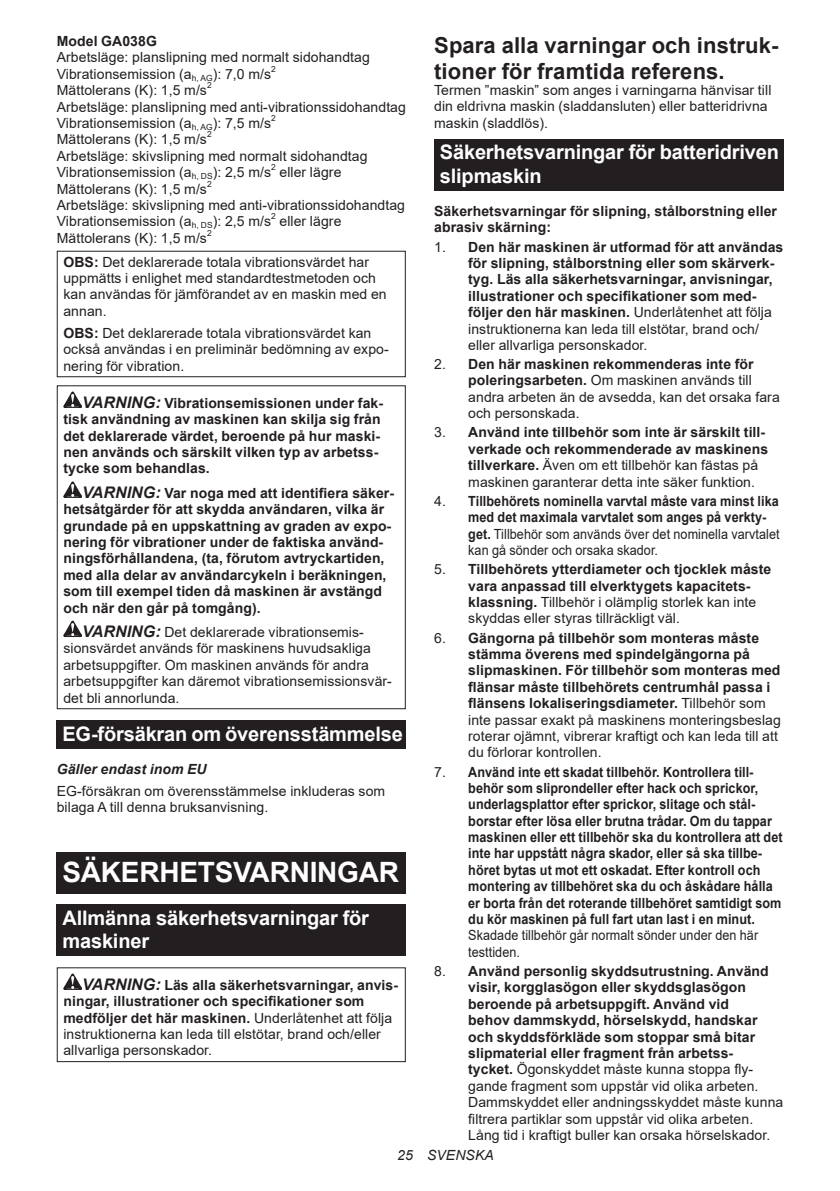
<style>
.page{position:relative;width:840px;height:1191px;background:#fff}
.page>*{position:absolute;margin:0;border:0;box-sizing:border-box;transform-origin:0 0}
.t1{font:700 28px "Arial";letter-spacing:-.01em;color:#fff}
.t2{font:700 22px/25.8px "Arial";letter-spacing:.005em;color:#231f20}
.t3{font:700 20px/23.4px "Arial";letter-spacing:-.01em;color:#fff}
.t4{font:700 14px/16.4px "Arial";letter-spacing:.005em;color:#231f20}
.t5{font:14px/16.4px "Arial";letter-spacing:.005em;color:#231f20}
.t6{font:700 14px/16.4px "Arial";letter-spacing:.005em;color:#231f20;scale:.9 1}
.t7{font:14px/16.4px "Arial";letter-spacing:.005em;color:#231f20;scale:.9 1}
.t8{font:italic 700 14px "Arial";letter-spacing:.005em;color:#231f20}
.t9{font:italic 14px "Arial";letter-spacing:.005em;color:#231f20}
.t10{font:8.4px "Arial";color:#231f20}
.s1{font-weight:700}
.s2{font-style:italic;font-size:16px}
.s3{font-weight:700;font-style:italic;font-size:16px}
.s4{font-weight:400}
</style>
<div class="page">
<div style="left:57px;top:251px;width:348px;height:126px;border:1px solid #231f20"></div>
<svg style="left:63px;top:391px;width:19px;height:17px"></svg>
<svg style="left:63px;top:481px;width:19px;height:17px"></svg>
<svg style="left:63px;top:620px;width:19px;height:17px"></svg>
<div style="left:57px;top:385px;width:348px;height:324px;border:1px solid #231f20"></div>
<div style="left:57px;top:720px;width:348px;height:29px;background:#231f20"></div>
<div style="left:57px;top:852px;width:348px;height:41px;background:#231f20"></div>
<div style="left:57px;top:904px;width:348px;height:52px;background:#231f20"></div>
<svg style="left:63px;top:973px;width:19px;height:17px"></svg>
<div style="left:57px;top:967px;width:348px;height:95px;border:1px solid #231f20"></div>
<div style="left:434px;top:139px;width:348px;height:52px;background:#231f20"></div>
<p class="t4" style="left:57px;top:33px;width:102px">Model GA038G</p>
<p class="t5" style="left:57px;top:49px;width:314px">Arbetsläge: planslipning med normalt sidohandtag<br>Vibrationsemission (a<sub>h,</sub> <sub>AG</sub>): 7,0 m/s</p>
<p class="t10" style="left:271px;top:63px;width:6px">2</p>
<p class="t5" style="left:57px;top:82px;width:152px">Mättolerans (K): 1,5 m/s</p>
<p class="t10" style="left:207px;top:79px;width:6px">2</p>
<p class="t5" style="left:57px;top:98px;width:350px">Arbetsläge: planslipning med anti-vibrationssidohandtag<br>Vibrationsemission (a<sub>h,</sub> <sub>AG</sub>): 7,5 m/s</p>
<p class="t10" style="left:271px;top:112px;width:6px">2</p>
<p class="t5" style="left:57px;top:131px;width:152px">Mättolerans (K): 1,5 m/s</p>
<p class="t10" style="left:207px;top:129px;width:6px">2</p>
<p class="t5" style="left:57px;top:147px;width:312px">Arbetsläge: skivslipning med normalt sidohandtag<br>Vibrationsemission (a<sub>h,</sub> <sub>DS</sub>): 2,5 m/s</p>
<p class="t10" style="left:271px;top:161px;width:6px">2</p>
<p class="t5" style="left:279px;top:164px;width:63px">eller lägre</p>
<p class="t5" style="left:57px;top:180px;width:152px">Mättolerans (K): 1,5 m/s</p>
<p class="t10" style="left:207px;top:178px;width:6px">2</p>
<p class="t5" style="left:57px;top:197px;width:349px">Arbetsläge: skivslipning med anti-vibrationssidohandtag<br>Vibrationsemission (a<sub>h,</sub> <sub>DS</sub>): 2,5 m/s</p>
<p class="t10" style="left:271px;top:210px;width:6px">2</p>
<p class="t5" style="left:279px;top:213px;width:63px">eller lägre</p>
<p class="t5" style="left:57px;top:229px;width:152px">Mättolerans (K): 1,5 m/s</p>
<p class="t10" style="left:207px;top:227px;width:6px">2</p>
<p class="t5" style="left:63px;top:253px;width:324px"><span class="s1">OBS:</span> Det deklarerade totala vibrationsvärdet har uppmätts i enlighet med standardtestmetoden och kan användas för jämförandet av en maskin med en annan.</p>
<p class="t5" style="left:63px;top:324px;width:326px"><span class="s1">OBS:</span> Det deklarerade totala vibrationsvärdet kan också användas i en preliminär bedömning av expo&shy;nering för vibration.</p>
<p class="t4" style="left:63px;top:395px;width:321px;text-indent:19px"><span class="s2">VARNING:</span> Vibrationsemissionen under fak&shy;tisk användning av maskinen kan skilja sig från det deklarerade värdet, beroende på hur maski&shy;nen används och särskilt vilken typ av arbetss&shy;tycke som behandlas.</p>
<p class="t4" style="left:63px;top:485px;width:332px;text-indent:19px"><span class="s2">VARNING:</span> Var noga med att identifiera säker&shy;hetsåtgärder för att skydda användaren, vilka är grundade på en uppskattning av graden av expo&shy;nering för vibrationer under de faktiska använd&shy;ningsförhållandena, (ta, förutom avtryckartiden, med alla delar av användarcykeln i beräkningen, som till exempel tiden då maskinen är avstängd och när den går på tomgång).</p>
<p class="t5" style="left:63px;top:624px;width:329px;text-indent:19px"><span class="s3">VARNING:</span> Det deklarerade vibrationsemis&shy;sionsvärdet används för maskinens huvudsakliga arbetsuppgifter. Om maskinen används för andra arbetsuppgifter kan däremot vibrationsemissionsvär&shy;det bli annorlunda.</p>
<h3 class="t3" style="left:62px;top:722px;width:342px">EG-försäkran om överensstämmelse</h3>
<p class="t8" style="left:57px;top:759px;width:151px">Gäller endast inom EU</p>
<p class="t5" style="left:57px;top:783px;width:330px">EG-försäkran om överensstämmelse inkluderas som bilaga A till denna bruksanvisning.</p>
<h1 class="t1" style="left:62px;top:852px;width:338px">SÄKERHETSVARNINGAR</h1>
<h3 class="t3" style="left:62px;top:906px;width:308px">Allmänna säkerhetsvarningar för maskiner</h3>
<p class="t4" style="left:63px;top:977px;width:336px;text-indent:19px"><span class="s2">VARNING:</span> Läs alla säkerhetsvarningar, anvis&shy;ningar, illustrationer och specifikationer som medföljer det här maskinen. <span class="s4">Underlåtenhet att följa instruktionerna kan leda till elstötar, brand och/eller allvarliga personskador.</span></p>
<h2 class="t2" style="left:434px;top:33px;width:345px">Spara alla varningar och instruk&shy;tioner för framtida referens.</h2>
<p class="t5" style="left:434px;top:82px;width:338px">Termen ”maskin” som anges i varningarna hänvisar till din eldrivna maskin (sladdansluten) eller batteridrivna maskin (sladdlös).</p>
<h3 class="t3" style="left:439px;top:141px;width:340px">Säkerhetsvarningar för batteridriven slipmaskin</h3>
<p class="t4" style="left:434px;top:203px;width:344px">Säkerhetsvarningar för slipning, stålborstning eller abrasiv skärning:</p>
<p class="t4" style="left:468px;top:239px;width:316px;text-indent:-34px"><span class="s4">1.</span> Den här maskinen är utformad för att användas för slipning, stålborstning eller som skärverk&shy;tyg. Läs alla säkerhetsvarningar, anvisningar, illustrationer och specifikationer som med&shy;följer den här maskinen. <span class="s4">Underlåtenhet att följa instruktionerna kan leda till elstötar, brand och/ eller allvarliga personskador.</span></p>
<p class="t5" style="left:468px;top:356px;width:313px;text-indent:-34px">2. <span class="s1">Den här maskinen rekommenderas inte för poleringsarbeten.</span> Om maskinen används till andra arbeten än de avsedda, kan det orsaka fara och personskada.</p>
<p class="t4" style="left:468px;top:424px;width:301px;text-indent:-34px"><span class="s4">3.</span> Använd inte tillbehör som inte är särskilt till&shy;verkade och rekommenderade av maskinens tillverkare. <span class="s4">Även om ett tillbehör kan fästas på maskinen garanterar detta inte säker funktion.</span></p>
<p class="t6" style="left:468px;top:493px;width:347px;text-indent:-34px"><span class="s4">4.</span> Tillbehörets nominella varvtal måste vara minst lika med det maximala varvtalet som anges på verkty&shy;get. <span class="s4">Tillbehör som används över det nominella varvtalet kan gå sönder och orsaka skador.</span></p>
<p class="t4" style="left:468px;top:561px;width:304px;text-indent:-34px"><span class="s4">5.</span> Tillbehörets ytterdiameter och tjocklek måste vara anpassad till elverktygets kapacitets&shy;klassning. <span class="s4">Tillbehör i olämplig storlek kan inte skyddas eller styras tillräckligt väl.</span></p>
<p class="t4" style="left:468px;top:629px;width:314px;text-indent:-34px"><span class="s4">6.</span> Gängorna på tillbehör som monteras måste stämma överens med spindelgängorna på slipmaskinen. För tillbehör som monteras med flänsar måste tillbehörets centrumhål passa i flänsens lokaliseringsdiameter. <span class="s4">Tillbehör som inte passar exakt på maskinens monteringsbeslag roterar ojämnt, vibrerar kraftigt och kan leda till att du förlorar kontrollen.</span></p>
<p class="t6" style="left:468px;top:763px;width:350px;text-indent:-34px"><span class="s4">7.</span> Använd inte ett skadat tillbehör. Kontrollera till&shy;behör som sliprondeller efter hack och sprickor, underlagsplattor efter sprickor, slitage och stål&shy;borstar efter lösa eller brutna trådar. Om du tappar maskinen eller ett tillbehör ska du kontrollera att det inte har uppstått några skador, eller så ska tillbe&shy;höret bytas ut mot ett oskadat. Efter kontroll och montering av tillbehöret ska du och åskådare hålla er borta från det roterande tillbehöret samtidigt som du kör maskinen på full fart utan last i en minut.</p>
<p class="t7" style="left:468px;top:927px;width:323px">Skadade tillbehör går normalt sönder under den här testtiden.</p>
<p class="t4" style="left:468px;top:963px;width:316px;text-indent:-34px"><span class="s4">8.</span> Använd personlig skyddsutrustning. Använd visir, korgglasögon eller skyddsglasögon beroende på arbetsuppgift. Använd vid<br>behov dammskydd, hörselskydd, handskar och skyddsförkläde som stoppar små bitar slipmaterial eller fragment från arbetss-<br>tycket. <span class="s4">Ögonskyddet måste kunna stoppa fly&shy;gande fragment som uppstår vid olika arbeten.<br>Dammskyddet eller andningsskyddet måste kunna filtrera partiklar som uppstår vid olika arbeten.<br>Lång tid i kraftigt buller kan orsaka hörselskador.</span></p>
<p class="t9" style="left:397px;top:1146px;width:98px">25 SVENSKA</p>
</div>
